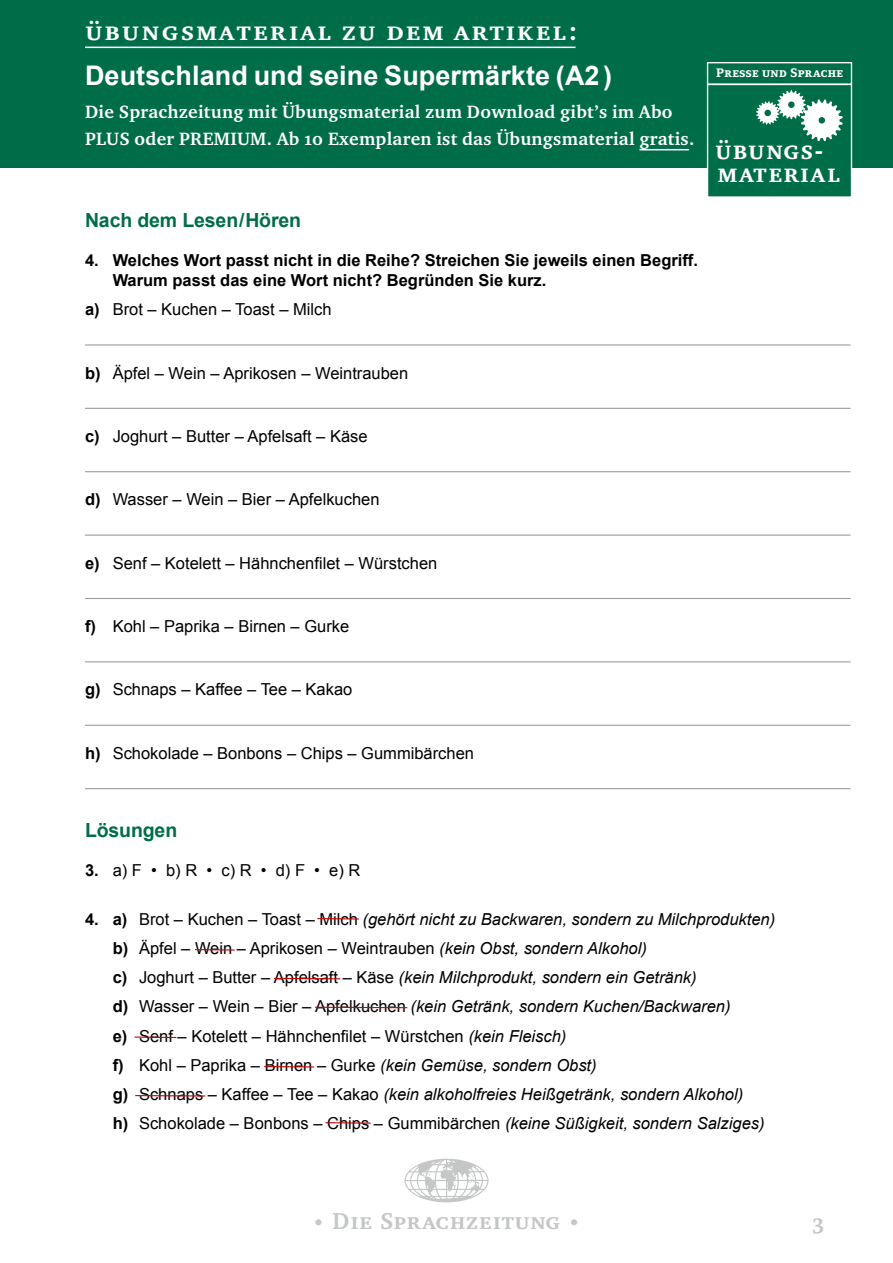
<style>
.page{position:relative;width:893px;height:1263px;background:#fff}
.page>*{position:absolute;margin:0;border:0;box-sizing:border-box;transform-origin:0 0}
.t1{font:700 27px "Arial";letter-spacing:.005em;color:#fff}
.t2{font:27px "Charter ITC Bold SC";letter-spacing:.085em;color:#fff}
.t3{font:26.85px/23.2px "Charter ITC Bold SC";letter-spacing:.065em;color:#fff;scale:.95 1}
.t4{font:23.7px "Charter ITC Bold SC";letter-spacing:.03em;color:#c5c6c6}
.t5{font:23.7px "F5 Charter ITC Bold OS";color:#c5c6c6}
.t6{font:700 19.5px "Arial";letter-spacing:-.005em;color:#006d49}
.t7{font:18.3px/27px "F5 Charter ITC Bold OS";letter-spacing:.015em;color:#fff}
.t8{font:italic 16.5px/29.2px "Arial";color:#000}
.t9{font:16.5px "Arial";color:#000}
.t10{font:700 16.5px/19.5px "Arial";color:#000}
.t11{font:12.75px "Foundry Form Serif Extra Bold SC";letter-spacing:.03em;color:#fff}
.s1{font-weight:700}
.s2{font-weight:700;font-style:normal}
.s3{font-style:normal}
.s4{font-size:20.7px}
</style>
<div class="page">
<svg style="left:405px;top:1159px;width:84px;height:43px"></svg>
<div style="left:0;top:0;width:893px;height:168px;background:#006d49"></div>
<hr style="left:85px;top:47px;width:490px;height:1px;background:#fff">
<hr style="left:639px;top:149px;width:50px;height:1px;background:#fff">
<div style="left:708px;top:63px;width:143px;height:134px;background:#006d49"></div>
<hr style="left:708px;top:83px;width:143px;height:2px;background:#fff">
<svg style="left:756px;top:90px;width:87px;height:51px"></svg>
<div style="left:707px;top:62px;width:145px;height:136px;border:1px solid #fff"></div>
<hr style="left:85px;top:344px;width:765px;height:1px;background:#9c9d9d">
<hr style="left:85px;top:408px;width:765px;height:1px;background:#9c9d9d">
<hr style="left:85px;top:471px;width:765px;height:1px;background:#9c9d9d">
<hr style="left:85px;top:534px;width:765px;height:2px;background:#9c9d9d">
<hr style="left:85px;top:598px;width:765px;height:1px;background:#9c9d9d">
<hr style="left:85px;top:661px;width:765px;height:1px;background:#9c9d9d">
<hr style="left:85px;top:725px;width:765px;height:1px;background:#9c9d9d">
<hr style="left:85px;top:788px;width:765px;height:1px;background:#9c9d9d">
<hr style="left:317px;top:918px;width:42px;height:1px;background:#c00808">
<hr style="left:274px;top:978px;width:66px;height:1px;background:#c00808">
<hr style="left:315px;top:1007px;width:92px;height:1px;background:#c00808">
<hr style="left:134px;top:1036px;width:42px;height:2px;background:#c00808">
<hr style="left:264px;top:1066px;width:50px;height:1px;background:#c00808">
<hr style="left:195px;top:949px;width:40px;height:1px;background:#c00808">
<hr style="left:135px;top:1095px;width:70px;height:1px;background:#c00808">
<hr style="left:325px;top:1122px;width:46px;height:2px;background:#c00808">
<h1 class="t2" style="left:85px;top:14px;width:494px">übungsmaterial zu dem artikel:</h1>
<h1 class="t1" style="left:85px;top:58px;width:529px">Deutschland und seine Supermärkte (A2)</h1>
<p class="t7" style="left:85px;top:98px;width:611px">Die Sprachzeitung mit Übungsmaterial zum Download gibt’s im Abo<br>PLUS oder PREMIUM. Ab 10 Exemplaren ist das Übungsmaterial gratis.</p>
<p class="t6" style="left:85px;top:208px;width:218px">Nach dem Lesen/Hören</p>
<p class="t10" style="left:113px;top:251px;width:587px;text-indent:-28px">4. Welches Wort passt nicht in die Reihe? Streichen Sie jeweils einen Begriff.<br>Warum passt das eine Wort nicht? Begründen Sie kurz.</p>
<p class="t9" style="left:85px;top:299px;width:248px"><span class="s1">a)</span> Brot – Kuchen – Toast – Milch</p>
<p class="t9" style="left:85px;top:362px;width:325px"><span class="s1">b)</span> Äpfel – Wein – Aprikosen – Weintrauben</p>
<p class="t11" style="left:716px;top:66px;width:128px">Presse und Sprache</p>
<h2 class="t3" style="left:715px;top:138px;width:133px">übungs&shy;material</h2>
<p class="t9" style="left:85px;top:425px;width:284px"><span class="s1">c)</span> Joghurt – Butter – Apfelsaft – Käse</p>
<p class="t9" style="left:85px;top:489px;width:296px"><span class="s1">d)</span> Wasser – Wein – Bier – Apfelkuchen</p>
<p class="t9" style="left:85px;top:552px;width:354px"><span class="s1">e)</span> Senf – Kotelett – Hähnchenfilet – Würstchen</p>
<p class="t9" style="left:85px;top:615px;width:266px"><span class="s1">f)</span> Kohl – Paprika – Birnen – Gurke</p>
<p class="t9" style="left:85px;top:679px;width:269px"><span class="s1">g)</span> Schnaps – Kaffee – Tee – Kakao</p>
<p class="t9" style="left:85px;top:742px;width:390px"><span class="s1">h)</span> Schokolade – Bonbons – Chips – Gummibärchen</p>
<p class="t6" style="left:85px;top:817px;width:94px">Lösungen</p>
<p class="t9" style="left:85px;top:859px;width:277px"><span class="s1">3.</span> a) F • b) R • c) R • d) F • e) R</p>
<p class="t8" style="left:113px;top:904px;width:664px;text-indent:-28px"><span class="s2">4. a)</span> <span class="s3">Brot – Kuchen – Toast – Milch</span> (gehört nicht zu Backwaren, sondern zu Milchprodukten) <span class="s2">b)</span> <span class="s3">Äpfel – Wein – Aprikosen – Weintrauben</span> (kein Obst, sondern Alkohol)<br><span class="s2">c)</span> <span class="s3">Joghurt – Butter – Apfelsaft – Käse</span> (kein Milchprodukt, sondern ein Getränk)<br><span class="s2">d)</span> <span class="s3">Wasser – Wein – Bier – Apfelkuchen</span> (kein Getränk, sondern Kuchen/Backwaren)<br><span class="s2">e)</span> <span class="s3">Senf – Kotelett – Hähnchenfilet – Würstchen</span> (kein Fleisch)<br><span class="s2">f)</span> <span class="s3">Kohl – Paprika – Birnen – Gurke</span> (kein Gemüse, sondern Obst)<br><span class="s2">g)</span> <span class="s3">Schnaps – Kaffee – Tee – Kakao</span> (kein alkoholfreies Heißgetränk, sondern Alkohol)<br><span class="s2">h)</span> <span class="s3">Schokolade – Bonbons – Chips – Gummibärchen</span> (keine Süßigkeit, sondern Salziges)</p>
<h3 class="t4" style="left:313px;top:1206px;width:269px"><span class="s4">•</span> Die Sprachzeitung <span class="s4">•</span></h3>
<h3 class="t5" style="left:812px;top:1207px;width:13px">3</h3>
</div>
